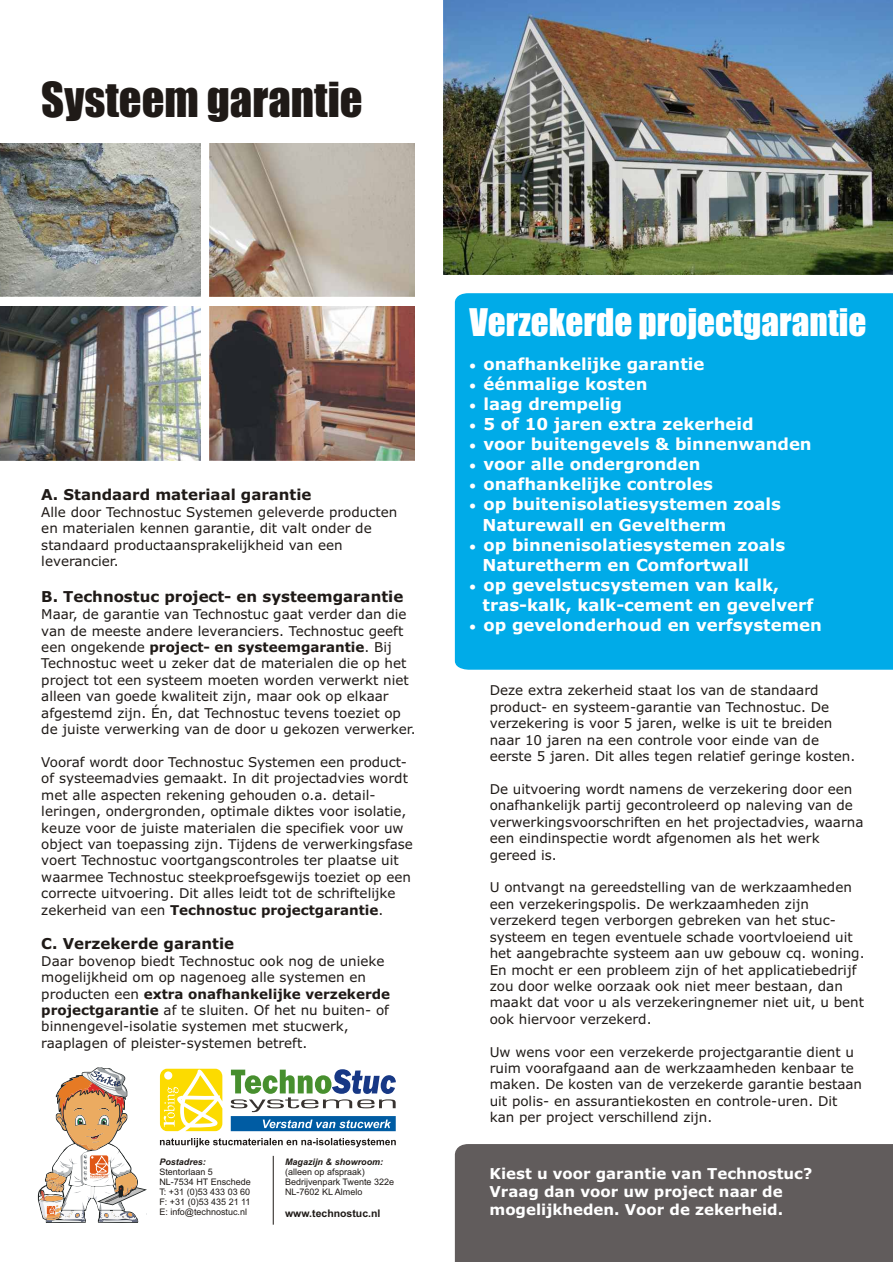
<style>
.page{position:relative;width:893px;height:1262px;background:#fff}
.page>*{position:absolute;margin:0;border:0;box-sizing:border-box;transform-origin:0 0}
.t1{font:44.55px "Impact";color:#1f1a17}
.t2{font:35.1px "Impact";color:#fff}
.t3{font:700 16.5px/20.1px "Verdana";color:#fff}
.t4{font:700 15px/18.3px "Verdana";color:#fff}
.t5{font:700 15px "Verdana";color:#1f1a17}
.t6{font:14.1px "Symbol";color:#fff}
.t7{font:13.5px/16.4px "Verdana";color:#1f1a17}
.t8{font:700 10.5px "Arial";color:#1f1a17}
.t9{font:9px/10.1px "Arial";color:#1f1a17}
.t10{font:italic 700 9px "Arial";color:#1f1a17}
.s1{font-weight:700}
</style>
<div class="page">
<div style="left:455px;top:293px;width:438px;height:376px;background:#00abe8"></div>
<svg style="left:37px;top:1067px;width:110px;height:156px"></svg>
<svg style="left:160px;top:1068px;width:62px;height:63px"></svg>
<svg style="left:230px;top:1069px;width:166px;height:62px"></svg>
<svg style="left:160px;top:1138px;width:236px;height:9px"></svg>
<hr style="left:273px;top:1155px;width:1px;height:69px;background:#1f1a17">
<img style="left:443px;top:0;width:450px;height:274px">
<div style="left:455px;top:1144px;width:438px;height:118px;background:#615c5c"></div>
<img style="left:0;top:143px;width:201px;height:154px">
<img style="left:210px;top:143px;width:204px;height:154px">
<img style="left:210px;top:306px;width:204px;height:154px">
<img style="left:0;top:306px;width:201px;height:154px">
<h1 class="t1" style="left:41px;top:82px;width:323px">Systeem garantie</h1>
<p class="t5" style="left:41px;top:489px;width:272px">A. Standaard materiaal garantie</p>
<p class="t7" style="left:41px;top:505px;width:357px">Alle door Technostuc Systemen geleverde producten en materialen kennen garantie, dit valt onder de standaard productaansprakelijkheid van een leverancier.</p>
<p class="t5" style="left:41px;top:591px;width:363px">B. Technostuc project- en systeemgarantie</p>
<p class="t7" style="left:41px;top:607px;width:367px">Maar, de garantie van Technostuc gaat verder dan die</p>
<p class="t7" style="left:41px;top:656px;width:376px">Technostuc weet u zeker dat de materialen die op het project tot een systeem moeten worden verwerkt niet alleen van goede kwaliteit zijn, maar ook op elkaar afgestemd zijn. Én, dat Technostuc tevens toeziet op de juiste verwerking van de door u gekozen verwerker.</p>
<p class="t7" style="left:41px;top:623px;width:363px">van de meeste andere leveranciers. Technostuc geeft een ongekende <span class="s1">project- en systeemgarantie</span>. Bij</p>
<p class="t7" style="left:41px;top:755px;width:373px">Vooraf wordt door Technostuc Systemen een product&shy;of systeemadvies gemaakt. In dit projectadvies wordt met alle aspecten rekening gehouden o.a. detail&shy;leringen, ondergronden, optimale diktes voor isolatie, keuze voor de juiste materialen die specifiek voor uw object van toepassing zijn. Tijdens de verwerkingsfase</p>
<p class="t7" style="left:41px;top:853px;width:371px">voert Technostuc voortgangscontroles ter plaatse uit waarmee Technostuc steekproefsgewijs toeziet op een correcte uitvoering. Dit alles leidt tot de schriftelijke zekerheid van een <span class="s1">Technostuc projectgarantie</span>.</p>
<p class="t5" style="left:41px;top:937px;width:194px">C. Verzekerde garantie</p>
<p class="t7" style="left:41px;top:953px;width:350px">Daar bovenop biedt Technostuc ook nog de unieke mogelijkheid om op nagenoeg alle systemen en producten een <span class="s1">extra onafhankelijke verzekerde</span></p>
<p class="t7" style="left:41px;top:1003px;width:349px"><span class="s1">projectgarantie</span> af te sluiten. Of het nu buiten- of binnengevel-isolatie systemen met stucwerk, raaplagen of pleister-systemen betreft.</p>
<p class="t10" style="left:159px;top:1158px;width:48px">Postadres:</p>
<p class="t9" style="left:159px;top:1167px;width:93px">Stentorlaan 5<br>NL-7534 HT Enschede<br>T: +31 (0)53 433 03 60<br>F: +31 (0)53 435 21 11<br>E: info@technostuc.nl</p>
<p class="t10" style="left:285px;top:1158px;width:100px">Magazijn &amp; showroom:</p>
<p class="t9" style="left:285px;top:1167px;width:110px">(alleen op afspraak)<br>Bedrijvenpark Twente 322e<br>NL-7602 KL Almelo</p>
<p class="t8" style="left:285px;top:1209px;width:97px">www.technostuc.nl</p>
<h2 class="t2" style="left:469px;top:308px;width:398px">Verzekerde projectgarantie</h2>
<p class="t3" style="left:483px;top:355px;width:222px">onafhankelijke garantie</p>
<p class="t6" style="left:469px;top:360px;width:40px">•</p>
<p class="t3" style="left:469px;top:375px;width:179px">•éénmalige kosten</p>
<p class="t3" style="left:469px;top:395px;width:154px">•laag drempelig</p>
<p class="t3" style="left:469px;top:415px;width:285px">•5 of 10 jaren extra zekerheid</p>
<p class="t3" style="left:469px;top:435px;width:343px">•voor buitengevels &amp; binnenwanden</p>
<p class="t3" style="left:469px;top:456px;width:232px">•voor alle ondergronden</p>
<p class="t3" style="left:469px;top:476px;width:245px">•onafhankelijke controles</p>
<p class="t3" style="left:482px;top:496px;width:300px;text-indent:-13px">•op buitenisolatiesystemen zoals<br>Naturewall en Geveltherm</p>
<p class="t3" style="left:482px;top:536px;width:304px;text-indent:-13px">•op binnenisolatiesystemen zoals<br>Naturetherm en Comfortwall</p>
<p class="t3" style="left:482px;top:576px;width:332px;text-indent:-13px">•op gevelstucsystemen van kalk, tras-kalk, kalk-cement en gevelverf</p>
<p class="t3" style="left:469px;top:616px;width:354px">•op gevelonderhoud en verfsystemen</p>
<p class="t7" style="left:489px;top:683px;width:341px">Deze extra zekerheid staat los van de standaard product- en systeem-garantie van Technostuc. De</p>
<p class="t7" style="left:489px;top:749px;width:367px">eerste 5 jaren. Dit alles tegen relatief geringe kosten.</p>
<p class="t7" style="left:489px;top:782px;width:375px">De uitvoering wordt namens de verzekering door een onafhankelijk partij gecontroleerd op naleving van de verwerkingsvoorschriften en het projectadvies, waarna een eindinspectie wordt afgenomen als het werk gereed is.</p>
<p class="t7" style="left:489px;top:880px;width:376px">U ontvangt na gereedstelling van de werkzaamheden een verzekeringspolis. De werkzaamheden zijn verzekerd tegen verborgen gebreken van het stuc&shy;systeem en tegen eventuele schade voortvloeiend uit het aangebrachte systeem aan uw gebouw cq. woning.<br>En mocht er een probleem zijn of het applicatiebedrijf zou door welke oorzaak ook niet meer bestaan, dan maakt dat voor u als verzekeringnemer niet uit, u bent ook hiervoor verzekerd.</p>
<p class="t7" style="left:489px;top:716px;width:344px">verzekering is voor 5 jaren, welke is uit te breiden naar 10 jaren na een controle voor einde van de</p>
<p class="t7" style="left:489px;top:1044px;width:374px">Uw wens voor een verzekerde projectgarantie dient u ruim voorafgaand aan de werkzaamheden kenbaar te maken. De kosten van de verzekerde garantie bestaan uit polis- en assurantiekosten en controle-uren. Dit kan per project verschillend zijn.</p>
<p class="t4" style="left:489px;top:1165px;width:324px">Kiest u voor garantie van Technostuc?<br>Vraag dan voor uw project naar de mogelijkheden. Voor de zekerheid.</p>
</div>
